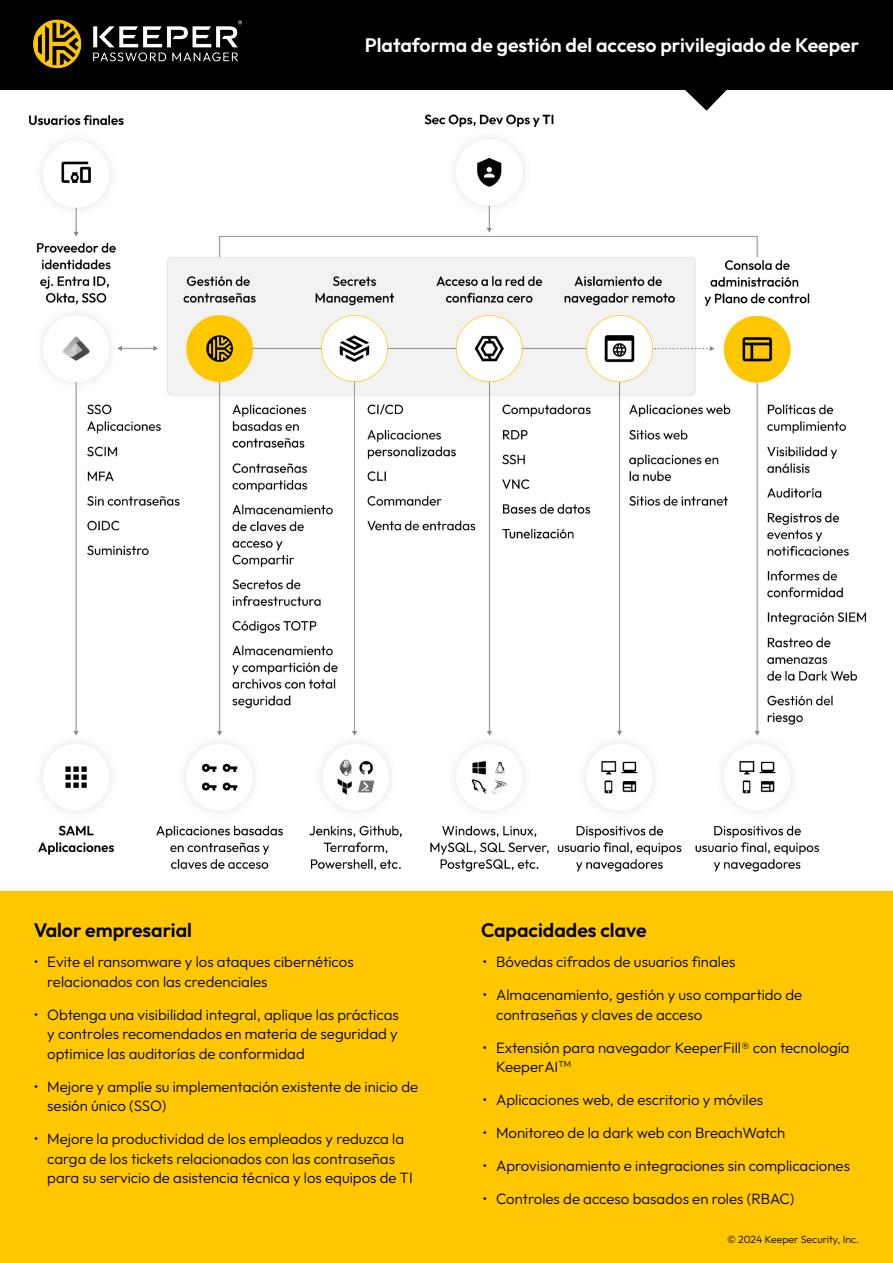
<style>
.page{position:relative;width:893px;height:1263px;background:#fff}
.page>*{position:absolute;margin:0;border:0;box-sizing:border-box;transform-origin:0 0}
.t1{font:600 19.5px "Outfit KS";color:#fff}
.t2{font:600 19.5px "Outfit KS";color:#000}
.t3{font:300 15px/19.5px "Outfit KS";color:#000}
.t4{font:300 10.5px "Outfit KS";color:#000}
</style>
<div class="page">
<div style="left:0;top:892px;width:893px;height:371px;background:#ffc700"></div>
<img style="left:29px;top:114px;width:838px;height:758px">
<div style="left:0;top:0;width:893px;height:90px;background:#000"></div>
<svg style="left:685px;top:90px;width:42px;height:21px"></svg>
<img style="left:33px;top:19px;width:209px;height:50px">
<h1 class="t1" style="left:365px;top:33px;width:496px">Plataforma de gestión del acceso privilegiado de Keeper</h1>
<h1 class="t2" style="left:34px;top:918px;width:160px">Valor empresarial</h1>
<h1 class="t2" style="left:481px;top:918px;width:167px">Capacidades clave</h1>
<p class="t3" style="left:47px;top:952px;width:308px;text-indent:-14px">• Evite el ransomware y los ataques cibernéticos relacionados con las credenciales</p>
<p class="t3" style="left:47px;top:1004px;width:353px;text-align:justify;text-indent:-14px">• Obtenga una visibilidad integral, aplique las prácticas y controles recomendados en materia de seguridad y optimice las auditorías de conformidad</p>
<p class="t3" style="left:47px;top:1076px;width:372px;text-indent:-14px">• Mejore y amplíe su implementación existente de inicio de sesión único (SSO)</p>
<p class="t3" style="left:47px;top:1129px;width:367px;text-indent:-14px">• Mejore la productividad de los empleados y reduzca la carga de los tickets relacionados con las contraseñas para su servicio de asistencia técnica y los equipos de TI</p>
<p class="t3" style="left:483px;top:952px;width:254px">• Bóvedas cifrados de usuarios finales</p>
<p class="t3" style="left:496px;top:985px;width:308px;text-indent:-14px">• Almacenamiento, gestión y uso compartido de contraseñas y claves de acceso</p>
<p class="t3" style="left:496px;top:1037px;width:355px;text-indent:-14px">• Extensión para navegador KeeperFill® con tecnología<br>KeeperAI<sup>TM</sup></p>
<p class="t3" style="left:483px;top:1090px;width:282px">• Aplicaciones web, de escritorio y móviles</p>
<p class="t3" style="left:483px;top:1123px;width:304px">• Monitoreo de la dark web con BreachWatch</p>
<p class="t3" style="left:483px;top:1156px;width:369px">• Aprovisionamiento e integraciones sin complicaciones</p>
<p class="t3" style="left:483px;top:1189px;width:313px">• Controles de acceso basados en roles (RBAC)</p>
<p class="t4" style="left:727px;top:1233px;width:134px">© 2024 Keeper Security, Inc.</p>
</div>
